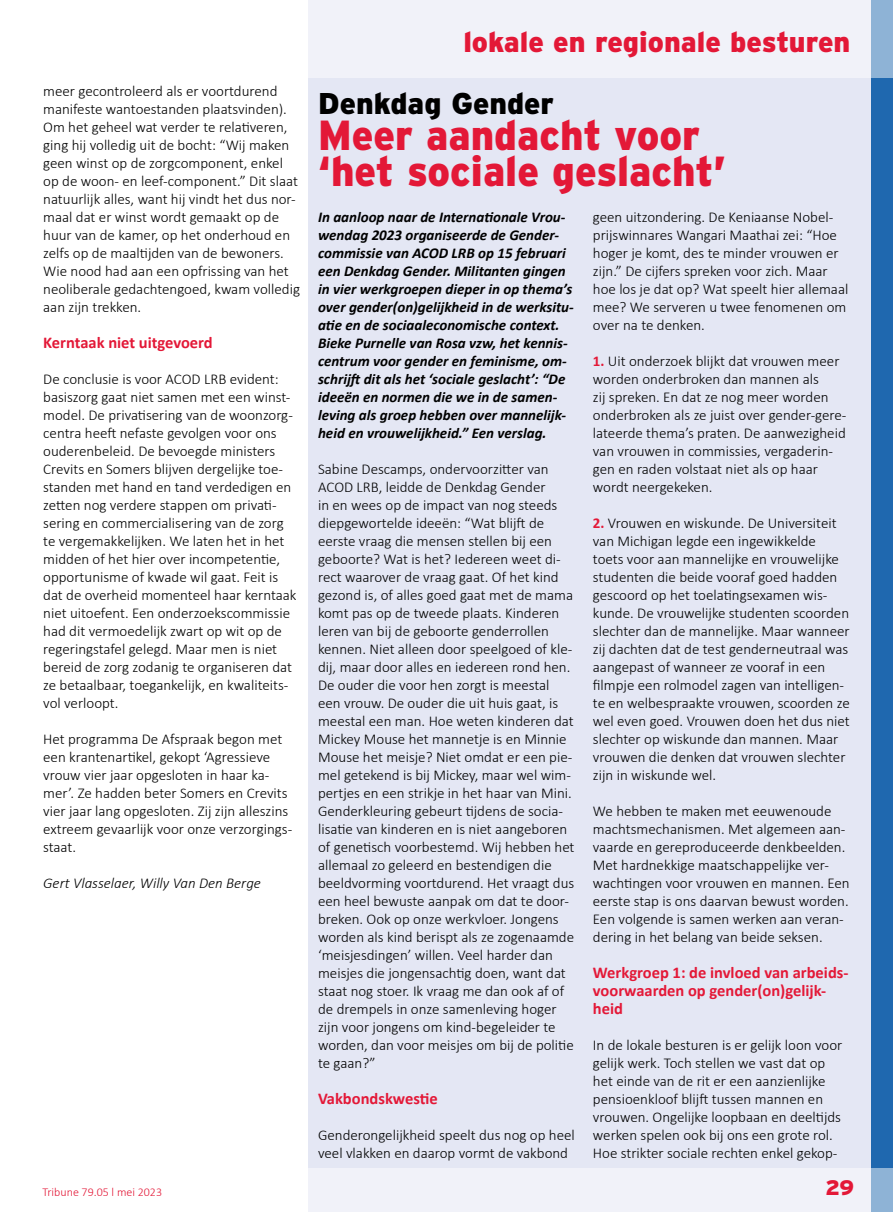
<style>
.page{position:relative;width:893px;height:1212px;background:#fff}
.page>*{position:absolute;margin:0;border:0;box-sizing:border-box;transform-origin:0 0}
.t1{font:900 42px/36px "Interstate";color:#e31837;scale:.95 1}
.t2{font:900 30px "Interstate";color:#000}
.t3{font:900 28.5px "Interstate";color:#e31837}
.t4{font:900 21px "Interstate";color:#e31837}
.t5{font:700 16.5px/18px "Calibri";color:#e31837}
.t6{font:300 15px/18px "Calibri";color:#000}
.t7{font:italic 700 15px/18px "Calibri";color:#000}
.t8{font:italic 300 15px "Calibri";color:#000}
.t9{font:300 12px "Calibri";color:#e31837}
.s1{font-weight:700;color:#e31837}
</style>
<div class="page">
<div style="left:308px;top:0;width:564px;height:1212px;background:#e4e7f4"></div>
<div style="left:872px;top:0;width:21px;height:1212px;background:#1f68af"></div>
<div style="left:0;top:0;width:893px;height:78px;background:linear-gradient(to right,#fff,#e4e8f4)"></div>
<div style="left:0;top:1168px;width:893px;height:44px;background:linear-gradient(to right,#fff,#e4e8f4)"></div>
<p class="t6" style="left:43px;top:82px;width:258px">meer gecontroleerd als er voortdurend manifeste wantoestanden plaatsvinden).<br>Om het geheel wat verder te relativeren, ging hij volledig uit de bocht: “Wij maken geen winst op de zorgcomponent, enkel op de woon- en leef-component.” Dit slaat natuurlijk alles, want hij vindt het dus nor&shy;maal dat er winst wordt gemaakt op de huur van de kamer, op het onderhoud en zelfs op de maaltijden van de bewoners.<br>Wie nood had aan een opfrissing van het neoliberale gedachtengoed, kwam volledig aan zijn trekken.</p>
<p class="t5" style="left:43px;top:333px;width:171px">Kerntaak niet uitgevoerd</p>
<p class="t6" style="left:43px;top:370px;width:255px">De conclusie is voor ACOD LRB evident: basiszorg gaat niet samen met een winst&shy;model. De privatisering van de woonzorg&shy;centra heeft nefaste gevolgen voor ons ouderenbeleid. De bevoegde ministers Crevits en Somers blijven dergelijke toe&shy;standen met hand en tand verdedigen en zetten nog verdere stappen om privati&shy;sering en commercialisering van de zorg te vergemakkelijken. We laten het in het midden of het hier over incompetentie, opportunisme of kwade wil gaat. Feit is dat de overheid momenteel haar kerntaak niet uitoefent. Een onderzoekscommissie had dit vermoedelijk zwart op wit op de regeringstafel gelegd. Maar men is niet bereid de zorg zodanig te organiseren dat ze betaalbaar, toegankelijk, en kwaliteits&shy;vol verloopt.</p>
<p class="t6" style="left:43px;top:730px;width:251px">Het programma De Afspraak begon met een krantenartikel, gekopt ‘Agressieve vrouw vier jaar opgesloten in haar ka&shy;mer’. Ze hadden beter Somers en Crevits vier jaar lang opgesloten. Zij zijn alleszins extreem gevaarlijk voor onze verzorgings&shy;staat.</p>
<p class="t8" style="left:43px;top:874px;width:219px">Gert Vlasselaer, Willy Van Den Berge</p>
<h3 class="t3" style="left:463px;top:26px;width:389px">lokale en regionale besturen</h3>
<h2 class="t2" style="left:318px;top:86px;width:237px">Denkdag Gender</h2>
<h1 class="t1" style="left:318px;top:117px;width:431px">Meer aandacht voor ‘het sociale geslacht’</h1>
<p class="t7" style="left:318px;top:207px;width:257px">In aanloop naar de Internationale Vrou&shy;wendag 2023 organiseerde de Gender&shy;commissie van ACOD LRB op 15 februari een Denkdag Gender. Militanten gingen in vier werkgroepen dieper in op thema’s over gender(on)gelijkheid in de werksitu&shy;atie en de sociaaleconomische context.<br>Bieke Purnelle van Rosa vzw, het kennis&shy;centrum voor gender en feminisme, om&shy;schrijft dit als het ‘sociale geslacht’: “De ideeën en normen die we in de samen&shy;leving als groep hebben over mannelijk&shy;heid en vrouwelijkheid.” Een verslag.</p>
<p class="t6" style="left:318px;top:460px;width:258px">Sabine Descamps, ondervoorzitter van ACOD LRB, leidde de Denkdag Gender<br>in en wees op de impact van nog steeds diepgewortelde ideeën: “Wat blijft de eerste vraag die mensen stellen bij een geboorte? Wat is het? Iedereen weet di&shy;rect waarover de vraag gaat. Of het kind gezond is, of alles goed gaat met de mama komt pas op de tweede plaats. Kinderen leren van bij de geboorte genderrollen kennen. Niet alleen door speelgoed of kle&shy;dij, maar door alles en iedereen rond hen.<br>De ouder die voor hen zorgt is meestal een vrouw. De ouder die uit huis gaat, is meestal een man. Hoe weten kinderen dat Mickey Mouse het mannetje is en Minnie Mouse het meisje? Niet omdat er een pie&shy;mel getekend is bij Mickey, maar wel wim&shy;pertjes en een strikje in het haar van Mini.<br>Genderkleuring gebeurt tijdens de socia&shy;lisatie van kinderen en is niet aangeboren of genetisch voorbestemd. Wij hebben het allemaal zo geleerd en bestendigen die beeldvorming voortdurend. Het vraagt dus een heel bewuste aanpak om dat te door&shy;breken. Ook op onze werkvloer. Jongens worden als kind berispt als ze zogenaamde ‘meisjesdingen’ willen. Veel harder dan meisjes die jongensachtig doen, want dat staat nog stoer. Ik vraag me dan ook af of de drempels in onze samenleving hoger zijn voor jongens om kind-begeleider te worden, dan voor meisjes om bij de politie te gaan?”</p>
<p class="t5" style="left:318px;top:1089px;width:121px">Vakbondskwestie</p>
<p class="t6" style="left:318px;top:1126px;width:258px">Genderongelijkheid speelt dus nog op heel veel vlakken en daarop vormt de vakbond</p>
<p class="t6" style="left:593px;top:208px;width:257px">geen uitzondering. De Keniaanse Nobel&shy;prijswinnares Wangari Maathai zei: “Hoe hoger je komt, des te minder vrouwen er zijn.” De cijfers spreken voor zich. Maar hoe los je dat op? Wat speelt hier allemaal mee? We serveren u twee fenomenen om over na te denken.</p>
<p class="t6" style="left:593px;top:352px;width:255px"><span class="s1">1.</span> Uit onderzoek blijkt dat vrouwen meer worden onderbroken dan mannen als<br>zij spreken. En dat ze nog meer worden onderbroken als ze juist over gender-gere&shy;lateerde thema’s praten. De aanwezigheid van vrouwen in commissies, vergaderin&shy;gen en raden volstaat niet als op haar wordt neergekeken.</p>
<p class="t6" style="left:593px;top:514px;width:258px"><span class="s1">2.</span> Vrouwen en wiskunde. De Universiteit van Michigan legde een ingewikkelde toets voor aan mannelijke en vrouwelijke studenten die beide vooraf goed hadden gescoord op het toelatingsexamen wis&shy;kunde. De vrouwelijke studenten scoorden slechter dan de mannelijke. Maar wanneer zij dachten dat de test genderneutraal was aangepast of wanneer ze vooraf in een filmpje een rolmodel zagen van intelligen&shy;te en welbespraakte vrouwen, scoorden ze wel even goed. Vrouwen doen het dus niet slechter op wiskunde dan mannen. Maar vrouwen die denken dat vrouwen slechter zijn in wiskunde wel.</p>
<p class="t6" style="left:593px;top:802px;width:258px">We hebben te maken met eeuwenoude machtsmechanismen. Met algemeen aan&shy;vaarde en gereproduceerde denkbeelden.<br>Met hardnekkige maatschappelijke ver&shy;wachtingen voor vrouwen en mannen. Een eerste stap is ons daarvan bewust worden.<br>Een volgende is samen werken aan veran&shy;dering in het belang van beide seksen.</p>
<p class="t5" style="left:593px;top:963px;width:257px">Werkgroep 1: de invloed van arbeids&shy;voorwaarden op gender(on)gelijk&shy;heid</p>
<p class="t6" style="left:593px;top:1036px;width:251px">In de lokale besturen is er gelijk loon voor gelijk werk. Toch stellen we vast dat op het einde van de rit er een aanzienlijke pensioenkloof blijft tussen mannen en vrouwen. Ongelijke loopbaan en deeltijds werken spelen ook bij ons een grote rol.<br>Hoe strikter sociale rechten enkel gekop-</p>
<p class="t9" style="left:43px;top:1184px;width:121px">Tribune 79.05 l mei 2023</p>
<h3 class="t4" style="left:825px;top:1176px;width:30px">29</h3>
</div>
